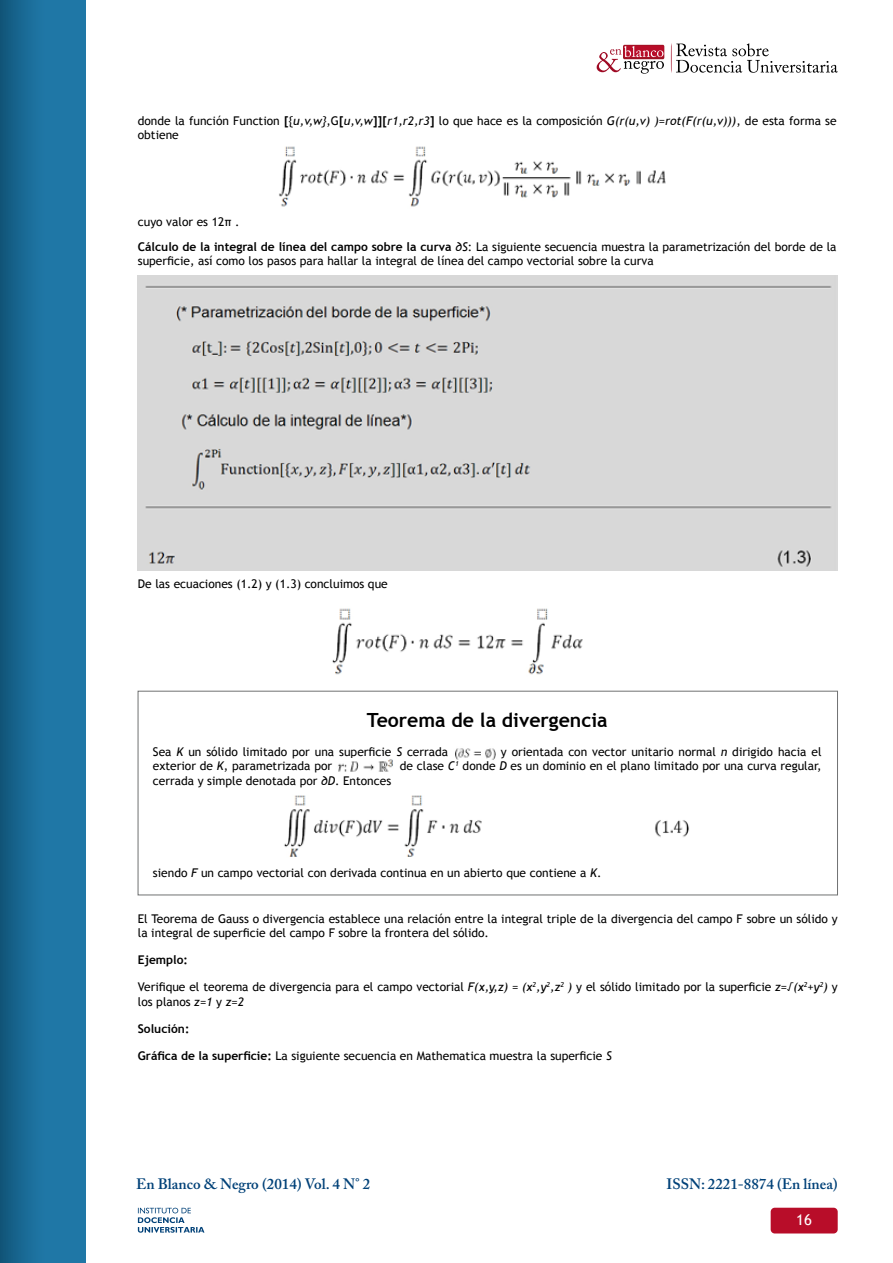
<style>
.page{position:relative;width:893px;height:1263px;background:#fff}
.page>*{position:absolute;margin:0;border:0;box-sizing:border-box;transform-origin:0 0}
.t1{font:700 19.5px "Trebuchet MS";color:#000}
.t2{font:600 15px "Adobe Caslon Pro";color:#004178}
.t3{font:15px "Trebuchet MS";color:#fff}
.t4{font:12px/14.4px "Trebuchet MS";color:#000}
.t5{font:700 12px "Trebuchet MS";color:#000}
.s1{font-weight:700}
.s2{font-style:italic}
</style>
<div class="page">
<div style="left:623px;top:45px;width:41px;height:14px;background:#a71025;border-radius:2px"></div>
<svg style="left:671px;top:43px;width:167px;height:30px"></svg>
<svg style="left:597px;top:46px;width:67px;height:28px"></svg>
<div style="left:0;top:0;width:85px;height:1263px;background:linear-gradient(to right,#155e86,#2380b1)"></div>
<div style="left:771px;top:1208px;width:67px;height:25px;background:#b80d29;border-radius:4px"></div>
<svg style="left:138px;top:1208px;width:66px;height:25px"></svg>
<img style="left:279px;top:146px;width:387px;height:61px">
<img style="left:138px;top:275px;width:700px;height:296px">
<img style="left:332px;top:608px;width:251px;height:67px">
<div style="left:138px;top:691px;width:700px;height:204px;border:1px solid #707172"></div>
<img style="left:455px;top:748px;width:41px;height:12px">
<img style="left:338px;top:759px;width:55px;height:13px">
<img style="left:284px;top:795px;width:405px;height:62px">
<p class="t4" style="left:138px;top:114px;width:700px">donde la función Function <span class="s1">[</span>{<span class="s2">u,v,w}</span>,G<span class="s1">[</span><span class="s2">u,v,w</span><span class="s1">]][</span><span class="s2">r1,r2,r3</span><span class="s1">]</span> lo que hace es la composición <span class="s2">G(r(u,v) )=rot(F(r(u,v)))</span>, de esta forma se obtiene</p>
<p class="t4" style="left:138px;top:210px;width:700px;line-height:24.5px">cuyo valor es 12π .<br><span class="s1">Cálculo de la integral de línea del campo sobre la curva</span> <span class="s2">∂S</span>: La siguiente secuencia muestra la parametrización del borde de la</p>
<p class="t4" style="left:138px;top:254px;width:517px">superficie, así como los pasos para hallar la integral de línea del campo vectorial sobre la curva</p>
<p class="t4" style="left:138px;top:576px;width:251px">De las ecuaciones (1.2) y (1.3) concluimos que</p>
<h1 class="t1" style="left:367px;top:708px;width:242px">Teorema de la divergencia</h1>
<p class="t4" style="left:153px;top:744px;width:297px">Sea <span class="s2">K</span> un sólido limitado por una superficie <span class="s2">S</span> cerrada</p>
<p class="t4" style="left:501px;top:744px;width:322px">y orientada con vector unitario normal <span class="s2">n</span> dirigido hacia el</p>
<p class="t4" style="left:153px;top:759px;width:181px">exterior de <span class="s2">K</span>, parametrizada por</p>
<p class="t4" style="left:400px;top:759px;width:423px">de clase <span class="s2">C</span><sup>1</sup> donde <span class="s2">D</span> es un dominio en el plano limitado por una curva regular,</p>
<p class="t4" style="left:153px;top:773px;width:240px">cerrada y simple denotada por <span class="s2">∂D</span>. Entonces</p>
<p class="t4" style="left:153px;top:865px;width:450px">siendo <span class="s2">F</span> un campo vectorial con derivada continua en un abierto que contiene a <span class="s2">K</span>.</p>
<p class="t4" style="left:138px;top:911px;width:701px">El Teorema de Gauss o divergencia establece una relación entre la integral triple de la divergencia del campo F sobre un sólido y la integral de superficie del campo F sobre la frontera del sólido.</p>
<p class="t5" style="left:138px;top:952px;width:52px">Ejemplo:</p>
<p class="t4" style="left:138px;top:980px;width:701px">Verifique el teorema de divergencia para el campo vectorial <span class="s2">F(x,y,z) = (x</span><sup>2</sup><span class="s2">,y</span><sup>2</sup><span class="s2">,z</span><sup>2</sup> <span class="s2">)</span> y el sólido limitado por la superficie <span class="s2">z=√(x</span><sup>2</sup><span class="s2">+y</span><sup>2</sup><span class="s2">)</span> y los planos <span class="s2">z=1</span> y <span class="s2">z=2</span></p>
<p class="t5" style="left:138px;top:1021px;width:53px">Solución:</p>
<p class="t4" style="left:138px;top:1049px;width:476px"><span class="s1">Gráfica de la superficie:</span> La siguiente secuencia en Mathematica muestra la superficie <span class="s2">S</span></p>
<p class="t2" style="left:136px;top:1174px;width:236px">En Blanco &amp; Negro (2014) Vol. 4 N° 2</p>
<p class="t2" style="left:667px;top:1174px;width:173px">ISSN: 2221-8874 (En línea)</p>
<p class="t3" style="left:796px;top:1211px;width:17px">16</p>
</div>
